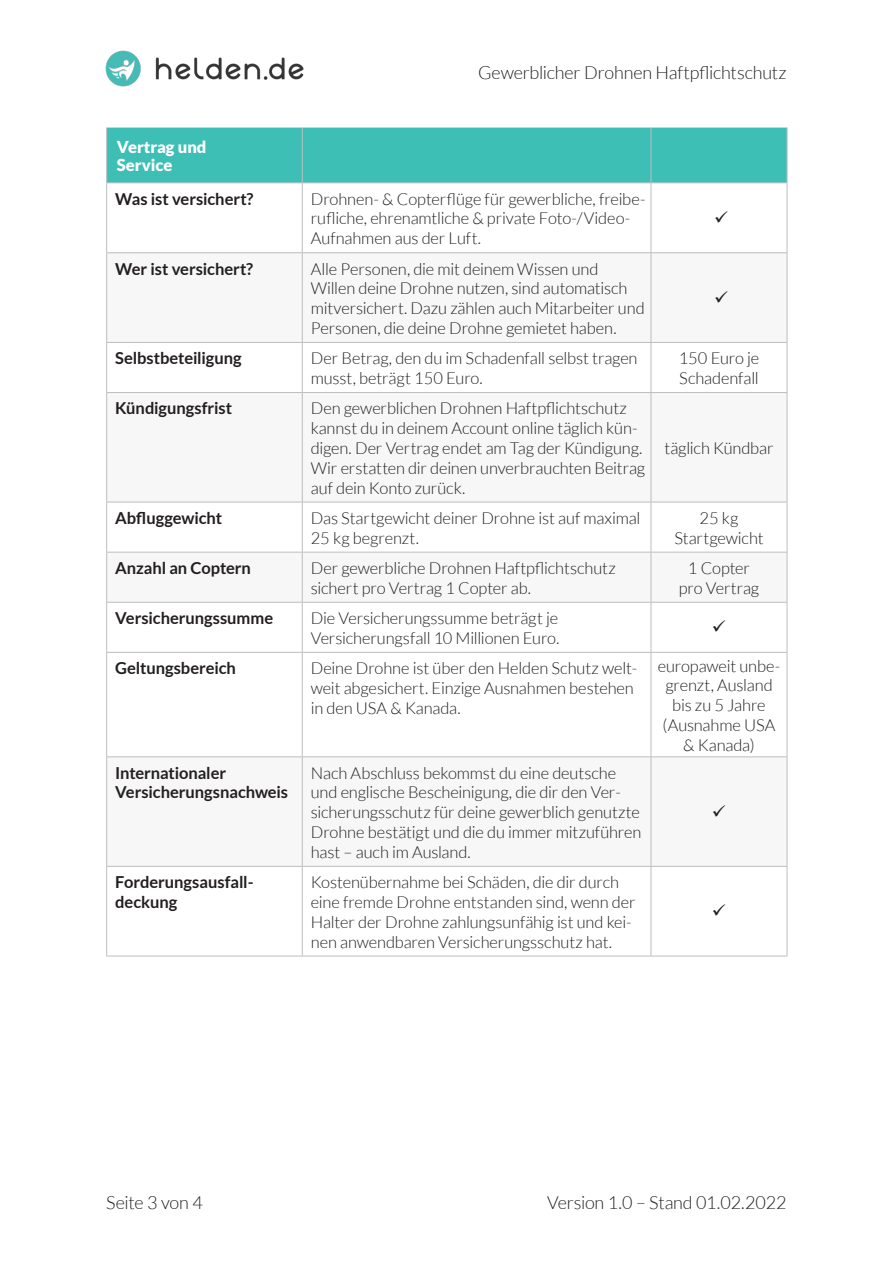
<style>
.page{position:relative;width:893px;height:1263px;background:#fff}
.page>*{position:absolute;margin:0;border:0;box-sizing:border-box;transform-origin:0 0}
.t1{font:300 18px "Lato";letter-spacing:-.01em;color:#231f20}
.Tabelle_Zeile_mitte{font:300 16.5px/19.8px "Lato";letter-spacing:-.01em;color:#231f20}
.Tabelle_Spalte_links{font:700 16.5px/19.8px "Lato";letter-spacing:-.005em;color:#231f20}
.t2{font:900 16.5px/18px "Lato";color:#fff}
</style>
<div class="page">
<div style="left:107px;top:128px;width:680px;height:54px;background:#3ebfb6"></div>
<svg style="left:107px;top:253px;width:680px;height:613px"></svg>
<hr style="left:106px;top:183px;width:1px;height:69px;background:#bcbdc0">
<hr style="left:302px;top:183px;width:1px;height:69px;background:#bcbdc0">
<hr style="left:651px;top:183px;width:1px;height:69px;background:#bcbdc0">
<hr style="left:787px;top:183px;width:1px;height:69px;background:#bcbdc0">
<hr style="left:106px;top:253px;width:1px;height:89px;background:#bcbdc0">
<hr style="left:302px;top:253px;width:1px;height:89px;background:#bcbdc0">
<hr style="left:651px;top:253px;width:1px;height:89px;background:#bcbdc0">
<hr style="left:787px;top:253px;width:1px;height:89px;background:#bcbdc0">
<hr style="left:106px;top:343px;width:1px;height:49px;background:#bcbdc0">
<hr style="left:302px;top:343px;width:1px;height:49px;background:#bcbdc0">
<hr style="left:651px;top:343px;width:1px;height:49px;background:#bcbdc0">
<hr style="left:787px;top:343px;width:1px;height:49px;background:#bcbdc0">
<hr style="left:106px;top:392px;width:196px;height:1px;background:#bcbdc0">
<hr style="left:106px;top:393px;width:1px;height:109px;background:#bcbdc0">
<hr style="left:302px;top:392px;width:349px;height:1px;background:#bcbdc0">
<hr style="left:302px;top:393px;width:1px;height:109px;background:#bcbdc0">
<hr style="left:651px;top:392px;width:136px;height:1px;background:#bcbdc0">
<hr style="left:651px;top:393px;width:1px;height:109px;background:#bcbdc0">
<hr style="left:787px;top:393px;width:1px;height:109px;background:#bcbdc0">
<hr style="left:106px;top:502px;width:196px;height:1px;background:#bcbdc0">
<hr style="left:106px;top:502px;width:1px;height:50px;background:#bcbdc0">
<hr style="left:302px;top:502px;width:349px;height:1px;background:#bcbdc0">
<hr style="left:302px;top:502px;width:1px;height:50px;background:#bcbdc0">
<hr style="left:651px;top:502px;width:136px;height:1px;background:#bcbdc0">
<hr style="left:651px;top:502px;width:1px;height:50px;background:#bcbdc0">
<hr style="left:787px;top:502px;width:1px;height:50px;background:#bcbdc0">
<hr style="left:106px;top:552px;width:196px;height:1px;background:#bcbdc0">
<hr style="left:106px;top:552px;width:1px;height:50px;background:#bcbdc0">
<hr style="left:302px;top:552px;width:349px;height:1px;background:#bcbdc0">
<hr style="left:302px;top:552px;width:1px;height:50px;background:#bcbdc0">
<hr style="left:651px;top:552px;width:136px;height:1px;background:#bcbdc0">
<hr style="left:651px;top:552px;width:1px;height:50px;background:#bcbdc0">
<hr style="left:787px;top:552px;width:1px;height:50px;background:#bcbdc0">
<hr style="left:106px;top:602px;width:196px;height:1px;background:#bcbdc0">
<hr style="left:106px;top:603px;width:1px;height:49px;background:#bcbdc0">
<hr style="left:302px;top:602px;width:349px;height:1px;background:#bcbdc0">
<hr style="left:302px;top:603px;width:1px;height:49px;background:#bcbdc0">
<hr style="left:651px;top:602px;width:136px;height:1px;background:#bcbdc0">
<hr style="left:651px;top:603px;width:1px;height:49px;background:#bcbdc0">
<hr style="left:787px;top:603px;width:1px;height:49px;background:#bcbdc0">
<hr style="left:106px;top:652px;width:196px;height:1px;background:#bcbdc0">
<hr style="left:106px;top:653px;width:1px;height:103px;background:#bcbdc0">
<hr style="left:302px;top:652px;width:349px;height:1px;background:#bcbdc0">
<hr style="left:302px;top:653px;width:1px;height:103px;background:#bcbdc0">
<hr style="left:651px;top:652px;width:136px;height:1px;background:#bcbdc0">
<hr style="left:651px;top:653px;width:1px;height:103px;background:#bcbdc0">
<hr style="left:787px;top:653px;width:1px;height:103px;background:#bcbdc0">
<hr style="left:106px;top:756px;width:196px;height:1px;background:#bcbdc0">
<hr style="left:106px;top:757px;width:1px;height:109px;background:#bcbdc0">
<hr style="left:302px;top:756px;width:349px;height:1px;background:#bcbdc0">
<hr style="left:302px;top:757px;width:1px;height:109px;background:#bcbdc0">
<hr style="left:651px;top:756px;width:136px;height:1px;background:#bcbdc0">
<hr style="left:651px;top:757px;width:1px;height:109px;background:#bcbdc0">
<hr style="left:787px;top:757px;width:1px;height:109px;background:#bcbdc0">
<hr style="left:106px;top:866px;width:196px;height:1px;background:#bcbdc0">
<hr style="left:106px;top:867px;width:1px;height:89px;background:#bcbdc0">
<hr style="left:302px;top:866px;width:349px;height:1px;background:#bcbdc0">
<hr style="left:302px;top:867px;width:1px;height:89px;background:#bcbdc0">
<hr style="left:651px;top:866px;width:136px;height:1px;background:#bcbdc0">
<hr style="left:651px;top:867px;width:1px;height:89px;background:#bcbdc0">
<hr style="left:787px;top:867px;width:1px;height:89px;background:#bcbdc0">
<hr style="left:106px;top:956px;width:196px;height:1px;background:#bcbdc0">
<hr style="left:302px;top:956px;width:349px;height:1px;background:#bcbdc0">
<hr style="left:651px;top:956px;width:136px;height:1px;background:#bcbdc0">
<hr style="left:106px;top:128px;width:1px;height:54px;background:#bcbdc0">
<hr style="left:302px;top:128px;width:1px;height:54px;background:#bcbdc0">
<hr style="left:651px;top:128px;width:1px;height:54px;background:#bcbdc0">
<hr style="left:787px;top:128px;width:1px;height:54px;background:#bcbdc0">
<hr style="left:106px;top:182px;width:196px;height:1px;background:#bcbdc0">
<hr style="left:302px;top:182px;width:349px;height:1px;background:#bcbdc0">
<hr style="left:651px;top:182px;width:136px;height:1px;background:#bcbdc0">
<hr style="left:106px;top:252px;width:196px;height:1px;background:#bcbdc0">
<hr style="left:302px;top:252px;width:349px;height:1px;background:#bcbdc0">
<hr style="left:651px;top:252px;width:136px;height:1px;background:#bcbdc0">
<hr style="left:106px;top:342px;width:196px;height:1px;background:#bcbdc0">
<hr style="left:302px;top:342px;width:349px;height:1px;background:#bcbdc0">
<hr style="left:651px;top:342px;width:136px;height:1px;background:#bcbdc0">
<img style="left:105px;top:50px;width:199px;height:37px">
<svg style="left:715px;top:291px;width:13px;height:11px"></svg>
<svg style="left:713px;top:620px;width:12px;height:12px"></svg>
<svg style="left:713px;top:804px;width:12px;height:12px"></svg>
<p class="t1" style="left:478px;top:63px;width:310px">Gewerblicher Drohnen Haftpflichtschutz</p>
<p class="t2" style="left:117px;top:137px;width:91px">Vertrag und<br>Service</p>
<p class="Tabelle_Spalte_links" style="left:115px;top:188px;width:140px">Was ist versichert?</p>
<p class="Tabelle_Zeile_mitte" style="left:311px;top:189px;width:336px">Drohnen- &amp; Copterflüge für gewerbliche, freibe&shy;rufliche, ehrenamtliche &amp; private Foto-/Video-<br>Aufnahmen aus der Luft.</p>
<p class="Tabelle_Spalte_links" style="left:115px;top:258px;width:139px">Wer ist versichert?</p>
<p class="Tabelle_Zeile_mitte" style="left:311px;top:259px;width:335px">Alle Personen, die mit deinem Wissen und Willen deine Drohne nutzen, sind automatisch mitversichert. Dazu zählen auch Mitarbeiter und Personen, die deine Drohne gemietet haben.</p>
<p class="Tabelle_Spalte_links" style="left:115px;top:348px;width:128px">Selbstbeteiligung</p>
<p class="Tabelle_Zeile_mitte" style="left:311px;top:348px;width:328px">Der Betrag, den du im Schadenfall selbst tragen musst, beträgt 150 Euro.</p>
<p class="Tabelle_Zeile_mitte" style="left:679px;top:348px;width:82px">150 Euro je<br>Schadenfall</p>
<p class="Tabelle_Spalte_links" style="left:115px;top:398px;width:118px">Kündigungsfrist</p>
<p class="Tabelle_Zeile_mitte" style="left:311px;top:399px;width:336px">Den gewerblichen Drohnen Haftpflichtschutz kannst du in deinem Account online täglich kün&shy;digen. Der Vertrag endet am Tag der Kündigung.<br>Wir erstatten dir deinen unverbrauchten Beitrag auf dein Konto zurück.</p>
<p class="Tabelle_Zeile_mitte" style="left:664px;top:438px;width:111px">täglich Kündbar</p>
<p class="Tabelle_Spalte_links" style="left:115px;top:508px;width:108px">Abfluggewicht</p>
<p class="Tabelle_Zeile_mitte" style="left:311px;top:508px;width:331px">Das Startgewicht deiner Drohne ist auf maximal<br>25 kg begrenzt.</p>
<p class="Tabelle_Zeile_mitte" style="left:674px;top:508px;width:91px;text-align:center">25 kg<br>Startgewicht</p>
<p class="Tabelle_Spalte_links" style="left:115px;top:558px;width:137px">Anzahl an Coptern</p>
<p class="Tabelle_Zeile_mitte" style="left:311px;top:558px;width:306px">Der gewerbliche Drohnen Haftpflichtschutz sichert pro Vertrag 1 Copter ab.</p>
<p class="Tabelle_Zeile_mitte" style="left:679px;top:558px;width:82px;text-align:center">1 Copter pro Vertrag</p>
<p class="Tabelle_Spalte_links" style="left:115px;top:608px;width:159px">Versicherungssumme</p>
<p class="Tabelle_Zeile_mitte" style="left:311px;top:608px;width:250px">Die Versicherungssumme beträgt je<br>Versicherungsfall 10 Millionen Euro.</p>
<p class="Tabelle_Spalte_links" style="left:115px;top:658px;width:122px">Geltungsbereich</p>
<p class="Tabelle_Zeile_mitte" style="left:311px;top:658px;width:328px">Deine Drohne ist über den Helden Schutz welt&shy;weit abgesichert. Einzige Ausnahmen bestehen in den USA &amp; Kanada.</p>
<p class="Tabelle_Zeile_mitte" style="left:658px;top:656px;width:124px;text-align:center">europaweit unbe&shy;grenzt, Ausland bis zu 5 Jahre (Ausnahme USA &amp; Kanada)</p>
<p class="Tabelle_Spalte_links" style="left:115px;top:762px;width:174px">Internationaler<br>Versicherungsnachweis</p>
<p class="Tabelle_Zeile_mitte" style="left:311px;top:763px;width:332px">Nach Abschluss bekommst du eine deutsche und englische Bescheinigung, die dir den Ver&shy;sicherungsschutz für deine gewerblich genutzte Drohne bestätigt und die du immer mitzuführen hast – auch im Ausland.</p>
<p class="Tabelle_Spalte_links" style="left:115px;top:872px;width:140px">Forderungsausfall&shy;deckung</p>
<p class="Tabelle_Zeile_mitte" style="left:311px;top:872px;width:326px">Kostenübernahme bei Schäden, die dir durch eine fremde Drohne entstanden sind, wenn der Halter der Drohne zahlungsunfähig ist und kei&shy;nen anwendbaren Versicherungsschutz hat.</p>
<p class="t1" style="left:106px;top:1193px;width:98px">Seite 3 von 4</p>
<p class="t1" style="left:547px;top:1193px;width:241px">Version 1.0 – Stand 01.02.2022</p>
</div>
